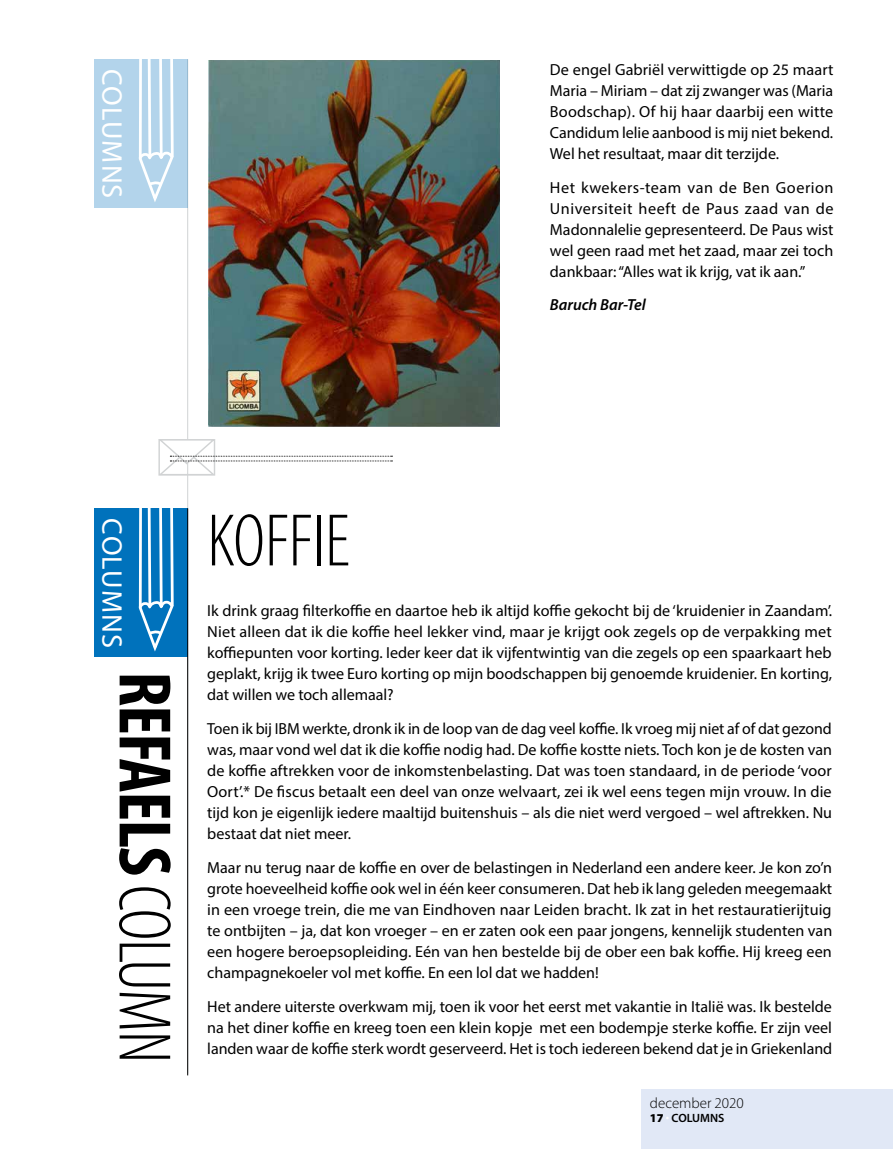
<style>
.page{position:relative;width:893px;height:1149px;background:#fff}
.page>*{position:absolute;margin:0;border:0;box-sizing:border-box;transform-origin:0 0}
.t1{font:700 condensed 75px "Myriad Pro";letter-spacing:-.02em;color:#000}
.t2{font:300 condensed 75px "Myriad Pro";color:#000}
.t3{font:28.5px "Myriad Pro";letter-spacing:.04em;color:#fff}
.t4{font:16.05px/21px "Myriad Pro";color:#000;text-align:justify}
.t5{font:italic 600 16.05px "Myriad Pro";color:#000}
.t6{font:300 15px "Myriad Pro";color:#000}
.t7{font:600 12px "Myriad Pro";color:#000}
.s1{font-weight:300}
.s2{font-weight:900}
.s3{font-weight:900;color:#fff}
</style>
<div class="page">
<div style="left:95px;top:59px;width:93px;height:149px;background:#b3d4eb"></div>
<img style="left:392px;top:61px;width:108px;height:365px">
<div style="left:95px;top:508px;width:93px;height:149px;background:#0072bc"></div>
<img style="left:138px;top:59px;width:254px;height:596px">
<hr style="left:187px;top:508px;width:1px;height:567px;background:#000">
<div style="left:641px;top:1089px;width:252px;height:59px;background:#e1e8f6"></div>
<h2 class="t3" style="left:130px;top:69px;width:130px;rotate:90deg">COLUMNS</h2>
<p class="t4" style="left:550px;top:58px;width:285px">De engel Gabriël verwittigde op 25 maart Maria – Miriam – dat zij zwanger was (Maria Boodschap). Of hij haar daarbij een witte Candidum lelie aanbood is mij niet bekend.<br>Wel het resultaat, maar dit terzijde.</p>
<p class="t4" style="left:550px;top:176px;width:285px">Het kwekers-team van de Ben Goerion Universiteit heeft de Paus zaad van de Madonnalelie gepresenteerd. De Paus wist wel geen raad met het zaad, maar zei toch dankbaar: “Alles wat ik krijg, vat ik aan.”</p>
<p class="t5" style="left:550px;top:294px;width:97px">Baruch Bar-Tel</p>
<h2 class="t3" style="left:130px;top:518px;width:130px;rotate:90deg">COLUMNS</h2>
<h1 class="t1" style="left:191px;top:671px;width:393px;rotate:90deg">REFAELS <span class="s1">COLUMN</span></h1>
<h1 class="t2" style="left:207px;top:496px;width:144px">KOFFIE</h1>
<p class="t4" style="left:207px;top:600px;width:626px">Ik drink graag filterkoffie en daartoe heb ik altijd koffie gekocht bij de ‘kruidenier in Zaandam’.<br>Niet alleen dat ik die koffie heel lekker vind, maar je krijgt ook zegels op de verpakking met koffiepunten voor korting. Ieder keer dat ik vijfentwintig van die zegels op een spaarkaart heb geplakt, krijg ik twee Euro korting op mijn boodschappen bij genoemde kruidenier. En korting, dat willen we toch allemaal?</p>
<p class="t4" style="left:207px;top:717px;width:626px">Toen ik bij IBM werkte, dronk ik in de loop van de dag veel koffie. Ik vroeg mij niet af of dat gezond was, maar vond wel dat ik die koffie nodig had. De koffie kostte niets. Toch kon je de kosten van de koffie aftrekken voor de inkomstenbelasting. Dat was toen standaard, in de periode ‘voor Oort’.* De fiscus betaalt een deel van onze welvaart, zei ik wel eens tegen mijn vrouw. In die tijd kon je eigenlijk iedere maaltijd buitenshuis – als die niet werd vergoed – wel aftrekken. Nu bestaat dat niet meer.</p>
<p class="t4" style="left:207px;top:856px;width:626px">Maar nu terug naar de koffie en over de belastingen in Nederland een andere keer. Je kon zo’n grote hoeveelheid koffie ook wel in één keer consumeren. Dat heb ik lang geleden meegemaakt in een vroege trein, die me van Eindhoven naar Leiden bracht. Ik zat in het restauratierijtuig te ontbijten – ja, dat kon vroeger – en er zaten ook een paar jongens, kennelijk studenten van een hogere beroepsopleiding. Eén van hen bestelde bij de ober een bak koffie. Hij kreeg een champagnekoeler vol met koffie. En een lol dat we hadden!</p>
<p class="t4" style="left:207px;top:995px;width:626px">Het andere uiterste overkwam mij, toen ik voor het eerst met vakantie in Italië was. Ik bestelde na het diner koffie en kreeg toen een klein kopje met een bodempje sterke koffie. Er zijn veel landen waar de koffie sterk wordt geserveerd. Het is toch iedereen bekend dat je in Griekenland</p>
<p class="t6" style="left:650px;top:1093px;width:95px">december 2020</p>
<p class="t7" style="left:650px;top:1109px;width:76px"><span class="s2">17</span> <span class="s3">·</span> COLUMNS</p>
</div>
